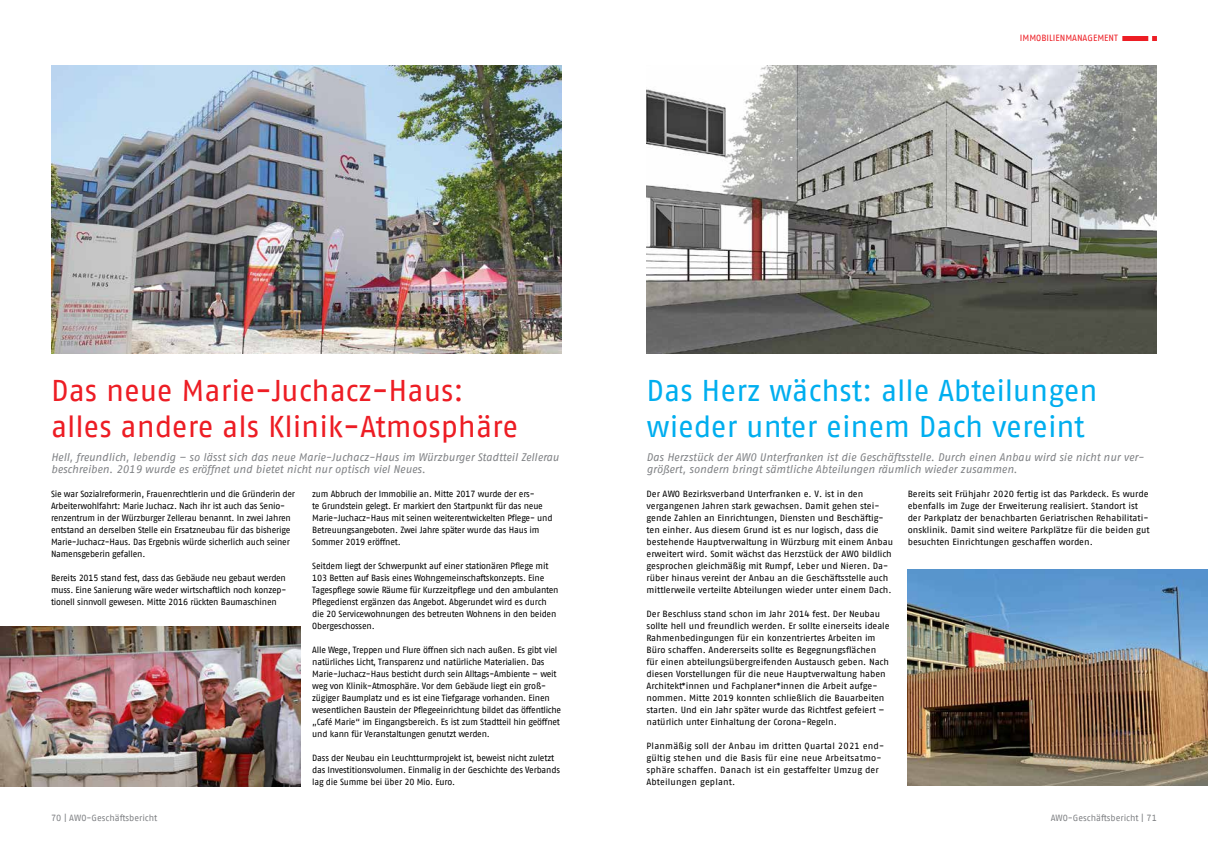
<style>
.page{position:relative;width:1208px;height:859px;background:#fff}
.page>*{position:absolute;margin:0;border:0;box-sizing:border-box;transform-origin:0 0}
.t1{font:30px/36px "AWO Fago Office";color:#ed1d24}
.t2{font:30px/36px "AWO Fago Office";letter-spacing:-.005em;color:#00aeef}
.t3{font:italic 11px/12px "AWO Fago Office";color:#808285}
.t4{font:9px/12px "AWO Fago Office";letter-spacing:-.02em;color:#000}
.t5{font:9px/12px "AWO Fago Office";color:#000}
.t6{font:9px/12px "AWO Fago Office";letter-spacing:.02em;color:#000}
.t7{font:9px "AWO Fago Office";color:#808285}
.t8{font:9px "AWO Fago Office";color:#ed1d24}
</style>
<div class="page">
<div style="left:1122px;top:36px;width:26px;height:5px;background:#ed1d24"></div>
<svg style="left:1152px;top:36px;width:5px;height:5px"></svg>
<img style="left:0;top:627px;width:300px;height:160px">
<img style="left:51px;top:65px;width:510px;height:288px">
<img style="left:646px;top:65px;width:511px;height:288px">
<img style="left:907px;top:569px;width:301px;height:216px">
<p class="t8" style="left:1020px;top:33px;width:99px">IMMOBILIENMANAGEMENT</p>
<h1 class="t1" style="left:51px;top:372px;width:469px">Das neue Marie-Juchacz-Haus: alles andere als Klinik-Atmosphäre</h1>
<p class="t3" style="left:51px;top:451px;width:509px">Hell, freundlich, lebendig – so lässt sich das neue Marie-Juchacz-Haus im Würzburger Stadtteil Zellerau beschreiben. 2019 wurde es eröffnet und bietet nicht nur optisch viel Neues.</p>
<p class="t4" style="left:51px;top:488px;width:245px">Sie war Sozialreformerin, Frauenrechtlerin und die Gründerin der Arbeiterwohlfahrt: Marie Juchacz. Nach ihr ist auch das Senio&shy;renzentrum in der Würzburger Zellerau benannt. In zwei Jahren entstand an derselben Stelle ein Ersatzneubau für das bisherige Marie-Juchacz-Haus. Das Ergebnis würde sicherlich auch seiner Namensgeberin gefallen.</p>
<p class="t4" style="left:51px;top:572px;width:237px;text-align:justify">Bereits 2015 stand fest, dass das Gebäude neu gebaut werden muss. Eine Sanierung wäre weder wirtschaftlich noch konzep&shy;tionell sinnvoll gewesen. Mitte 2016 rückten Baumaschinen</p>
<p class="t4" style="left:312px;top:488px;width:242px">zum Abbruch der Immobilie an. Mitte 2017 wurde der ers-<br>te Grundstein gelegt. Er markiert den Startpunkt für das neue Marie-Juchacz-Haus mit seinen weiterentwickelten Pflege- und Betreuungsangeboten. Zwei Jahre später wurde das Haus im Sommer 2019 eröffnet.</p>
<p class="t4" style="left:312px;top:560px;width:248px">Seitdem liegt der Schwerpunkt auf einer stationären Pflege mit 103 Betten auf Basis eines Wohngemeinschaftskonzepts. Eine Tagespflege sowie Räume für Kurzzeitpflege und den ambulanten Pflegedienst ergänzen das Angebot. Abgerundet wird es durch die 20 Servicewohnungen des betreuten Wohnens in den beiden Obergeschossen.</p>
<p class="t4" style="left:312px;top:644px;width:250px">Alle Wege, Treppen und Flure öffnen sich nach außen. Es gibt viel natürliches Licht, Transparenz und natürliche Materialien. Das Marie-Juchacz-Haus besticht durch sein Alltags-Ambiente – weit weg von Klinik-Atmosphäre. Vor dem Gebäude liegt ein groß&shy;zügiger Baumplatz und es ist eine Tiefgarage vorhanden. Einen wesentlichen Baustein der Pflegeeinrichtung bildet das öffentliche „Café Marie“ im Eingangsbereich. Es ist zum Stadtteil hin geöffnet und kann für Veranstaltungen genutzt werden.</p>
<p class="t4" style="left:312px;top:752px;width:249px">Dass der Neubau ein Leuchtturmprojekt ist, beweist nicht zuletzt das Investitionsvolumen. Einmalig in der Geschichte des Verbands lag die Summe bei über 20 Mio. Euro.</p>
<h1 class="t2" style="left:646px;top:372px;width:452px">Das Herz wächst: alle Abteilungen wieder unter einem Dach vereint</h1>
<p class="t3" style="left:646px;top:451px;width:499px">Das Herzstück der AWO Unterfranken ist die Geschäftsstelle. Durch einen Anbau wird sie nicht nur ver&shy;größert, sondern bringt sämtliche Abteilungen räumlich wieder zusammen.</p>
<p class="t5" style="left:646px;top:488px;width:248px">Der AWO Bezirksverband Unterfranken e. V. ist in den vergangenen Jahren stark gewachsen. Damit gehen stei&shy;gende Zahlen an Einrichtungen, Diensten und Beschäftig&shy;ten einher. Aus diesem Grund ist es nur logisch, dass die bestehende Hauptverwaltung in Würzburg mit einem Anbau erweitert wird. Somit wächst das Herzstück der AWO bildlich gesprochen gleichmäßig mit Rumpf, Leber und Nieren. Da&shy;rüber hinaus vereint der Anbau an die Geschäftsstelle auch mittlerweile verteilte Abteilungen wieder unter einem Dach.</p>
<p class="t5" style="left:646px;top:608px;width:244px">Der Beschluss stand schon im Jahr 2014 fest. Der Neubau sollte hell und freundlich werden. Er sollte einerseits ideale Rahmenbedingungen für ein konzentriertes Arbeiten im Büro schaffen. Andererseits sollte es Begegnungsflächen für einen abteilungsübergreifenden Austausch geben. Nach diesen Vorstellungen für die neue Hauptverwaltung haben Architekt*innen und Fachplaner*innen die Arbeit aufge&shy;nommen. Mitte 2019 konnten schließlich die Bauarbeiten starten. Und ein Jahr später wurde das Richtfest gefeiert – natürlich unter Einhaltung der Corona-Regeln.</p>
<p class="t6" style="left:646px;top:740px;width:239px">Planmäßig soll der Anbau im dritten Quartal 2021 end&shy;gültig stehen und die Basis für eine neue Arbeitsatmo&shy;sphäre schaffen. Danach ist ein gestaffelter Umzug der Abteilungen geplant.</p>
<p class="t5" style="left:907px;top:488px;width:243px">Bereits seit Frühjahr 2020 fertig ist das Parkdeck. Es wurde ebenfalls im Zuge der Erweiterung realisiert. Standort ist der Parkplatz der benachbarten Geriatrischen Rehabilitati&shy;onsklinik. Damit sind weitere Parkplätze für die beiden gut besuchten Einrichtungen geschaffen worden.</p>
<p class="t7" style="left:51px;top:813px;width:108px">70 | AWO-Geschäftsbericht</p>
<p class="t7" style="left:1050px;top:813px;width:108px">AWO-Geschäftsbericht | 71</p>
</div>
